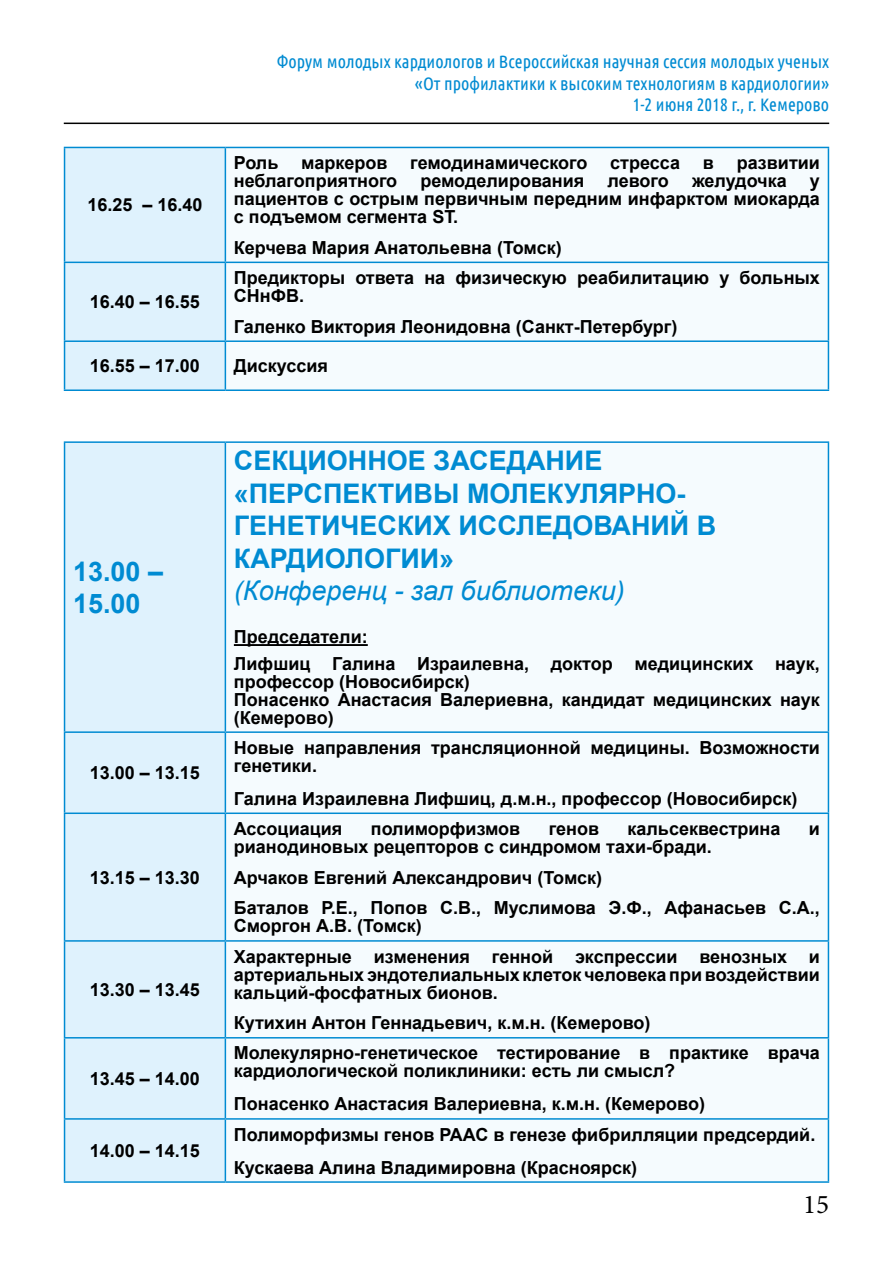
<style>
.page{position:relative;width:893px;height:1263px;background:#fff}
.page>*{position:absolute;margin:0;border:0;box-sizing:border-box;transform-origin:0 0}
.t1{font:700 27px/32.4px "Arial";color:#008bd2}
.t2{font:italic 27px "Arial";color:#008bd2}
.t3{font:27px "Minion Pro";color:#000}
.t4{font:700 18px/18px "Arial";color:#000}
.t5{font:18px/21.6px "Ubuntu Condensed";color:#008bd2;text-align:right}
</style>
<div class="page">
<hr style="left:64px;top:123px;width:765px;height:1px;background:#000">
<div style="left:65px;top:148px;width:160px;height:241px;background:#dff2fd"></div>
<div style="left:226px;top:148px;width:602px;height:241px;background:#f5fbfe"></div>
<hr style="left:64px;top:147px;width:161px;height:1px;background:#008bd2">
<hr style="left:64px;top:148px;width:1px;height:114px;background:#008bd2">
<hr style="left:225px;top:147px;width:604px;height:1px;background:#008bd2">
<hr style="left:225px;top:148px;width:1px;height:114px;background:#008bd2">
<hr style="left:828px;top:148px;width:1px;height:114px;background:#008bd2">
<hr style="left:64px;top:262px;width:161px;height:1px;background:#008bd2">
<hr style="left:64px;top:263px;width:1px;height:77px;background:#008bd2">
<hr style="left:225px;top:262px;width:604px;height:1px;background:#008bd2">
<hr style="left:225px;top:263px;width:1px;height:77px;background:#008bd2">
<hr style="left:828px;top:263px;width:1px;height:77px;background:#008bd2">
<hr style="left:64px;top:340px;width:161px;height:2px;background:#008bd2">
<hr style="left:64px;top:342px;width:1px;height:47px;background:#008bd2">
<hr style="left:225px;top:340px;width:604px;height:2px;background:#008bd2">
<hr style="left:225px;top:342px;width:1px;height:47px;background:#008bd2">
<hr style="left:828px;top:342px;width:1px;height:47px;background:#008bd2">
<hr style="left:64px;top:389px;width:161px;height:2px;background:#008bd2">
<hr style="left:225px;top:389px;width:604px;height:2px;background:#008bd2">
<div style="left:65px;top:443px;width:160px;height:738px;background:#dff2fd"></div>
<div style="left:226px;top:443px;width:602px;height:738px;background:#f5fbfe"></div>
<hr style="left:64px;top:441px;width:161px;height:2px;background:#008bd2">
<hr style="left:64px;top:443px;width:1px;height:288px;background:#008bd2">
<hr style="left:225px;top:441px;width:604px;height:2px;background:#008bd2">
<hr style="left:225px;top:443px;width:1px;height:288px;background:#008bd2">
<hr style="left:828px;top:443px;width:1px;height:288px;background:#008bd2">
<hr style="left:64px;top:731px;width:161px;height:2px;background:#008bd2">
<hr style="left:64px;top:733px;width:1px;height:79px;background:#008bd2">
<hr style="left:225px;top:731px;width:604px;height:2px;background:#008bd2">
<hr style="left:225px;top:733px;width:1px;height:79px;background:#008bd2">
<hr style="left:828px;top:733px;width:1px;height:79px;background:#008bd2">
<hr style="left:64px;top:812px;width:161px;height:2px;background:#008bd2">
<hr style="left:64px;top:814px;width:1px;height:126px;background:#008bd2">
<hr style="left:225px;top:812px;width:604px;height:2px;background:#008bd2">
<hr style="left:225px;top:814px;width:1px;height:126px;background:#008bd2">
<hr style="left:828px;top:814px;width:1px;height:126px;background:#008bd2">
<hr style="left:64px;top:940px;width:161px;height:2px;background:#008bd2">
<hr style="left:64px;top:942px;width:1px;height:95px;background:#008bd2">
<hr style="left:225px;top:940px;width:604px;height:2px;background:#008bd2">
<hr style="left:225px;top:942px;width:1px;height:95px;background:#008bd2">
<hr style="left:828px;top:942px;width:1px;height:95px;background:#008bd2">
<hr style="left:64px;top:1037px;width:161px;height:1px;background:#008bd2">
<hr style="left:64px;top:1038px;width:1px;height:80px;background:#008bd2">
<hr style="left:225px;top:1037px;width:604px;height:1px;background:#008bd2">
<hr style="left:225px;top:1038px;width:1px;height:80px;background:#008bd2">
<hr style="left:828px;top:1038px;width:1px;height:80px;background:#008bd2">
<hr style="left:64px;top:1118px;width:161px;height:2px;background:#008bd2">
<hr style="left:64px;top:1120px;width:1px;height:61px;background:#008bd2">
<hr style="left:225px;top:1118px;width:604px;height:2px;background:#008bd2">
<hr style="left:225px;top:1120px;width:1px;height:61px;background:#008bd2">
<hr style="left:828px;top:1120px;width:1px;height:61px;background:#008bd2">
<hr style="left:64px;top:1181px;width:161px;height:2px;background:#008bd2">
<hr style="left:225px;top:1181px;width:604px;height:2px;background:#008bd2">
<hr style="left:234px;top:644px;width:134px;height:2px;background:#000">
<p class="t4" style="left:87px;top:197px;width:117px">16.25 – 16.40</p>
<p class="t4" style="left:90px;top:294px;width:112px">16.40 – 16.55</p>
<p class="t5" style="left:277px;top:50px;width:554px">Форум молодых кардиологов и Всероссийская научная сессия молодых ученых «От профилактики к высоким технологиям в кардиологии»<br>1-2 июня 2018 г., г. Кемерово</p>
<p class="t4" style="left:234px;top:154px;width:46px">Роль</p>
<p class="t4" style="left:301px;top:154px;width:88px">маркеров</p>
<p class="t4" style="left:410px;top:154px;width:179px">гемодинамического</p>
<p class="t4" style="left:610px;top:154px;width:71px">стресса</p>
<p class="t4" style="left:703px;top:154px;width:13px">в</p>
<p class="t4" style="left:737px;top:154px;width:85px">развитии</p>
<p class="t4" style="left:234px;top:172px;width:165px">неблагоприятного</p>
<p class="t4" style="left:420px;top:172px;width:165px">ремоделирования</p>
<p class="t4" style="left:607px;top:172px;width:63px">левого</p>
<p class="t4" style="left:692px;top:172px;width:96px">желудочка</p>
<p class="t4" style="left:234px;top:172px;width:588px;text-align:justify;text-indent:576px">у пациентов с острым первичным передним инфарктом миокарда с подъемом сегмента ST.</p>
<p class="t4" style="left:234px;top:239px;width:329px">Керчева Мария Анатольевна (Томск)</p>
<p class="t4" style="left:234px;top:269px;width:588px">Предикторы ответа на физическую реабилитацию у больных<br>СНнФВ.</p>
<p class="t4" style="left:234px;top:318px;width:445px">Галенко Виктория Леонидовна (Санкт-Петербург)</p>
<p class="t4" style="left:90px;top:357px;width:112px">16.55 – 17.00</p>
<p class="t4" style="left:234px;top:357px;width:96px">Дискуссия</p>
<h1 class="t1" style="left:73px;top:556px;width:92px">13.00 –<br>15.00</h1>
<p class="t4" style="left:90px;top:764px;width:112px">13.00 – 13.15</p>
<p class="t4" style="left:90px;top:869px;width:112px">13.15 – 13.30</p>
<p class="t4" style="left:90px;top:981px;width:112px">13.30 – 13.45</p>
<p class="t4" style="left:90px;top:1070px;width:112px">13.45 – 14.00</p>
<p class="t4" style="left:90px;top:1142px;width:112px">14.00 – 14.15</p>
<h1 class="t1" style="left:234px;top:445px;width:484px">СЕКЦИОННОЕ ЗАСЕДАНИЕ «ПЕРСПЕКТИВЫ МОЛЕКУЛЯРНО-<br>ГЕНЕТИЧЕСКИХ ИССЛЕДОВАНИЙ В<br>КАРДИОЛОГИИ»</h1>
<h1 class="t2" style="left:234px;top:573px;width:392px">(Конференц - зал библиотеки)</h1>
<p class="t4" style="left:234px;top:624px;width:588px;line-height:26.5px">Председатели:<br>Лифшиц Галина Израилевна, доктор медицинских наук,</p>
<p class="t4" style="left:234px;top:673px;width:588px">профессор (Новосибирск)<br>Понасенко Анастасия Валериевна, кандидат медицинских наук (Кемерово)</p>
<p class="t4" style="left:234px;top:739px;width:588px">Новые направления трансляционной медицины. Возможности генетики.</p>
<p class="t4" style="left:234px;top:790px;width:565px">Галина Израилевна Лифшиц, д.м.н., профессор (Новосибирск)</p>
<p class="t4" style="left:234px;top:820px;width:110px">Ассоциация</p>
<p class="t4" style="left:371px;top:820px;width:151px">полиморфизмов</p>
<p class="t4" style="left:549px;top:820px;width:52px">генов</p>
<p class="t4" style="left:627px;top:820px;width:154px">кальсеквестрина</p>
<p class="t4" style="left:809px;top:820px;width:13px">и</p>
<p class="t4" style="left:234px;top:832px;width:588px;line-height:30.8px">рианодиновых рецепторов с синдромом тахи-бради.<br>Арчаков Евгений Александрович (Томск)<br>Баталов Р.Е., Попов С.В., Муслимова Э.Ф., Афанасьев С.А.,</p>
<p class="t4" style="left:234px;top:918px;width:189px">Сморгон А.В. (Томск)</p>
<p class="t4" style="left:234px;top:948px;width:588px;text-align:justify">Характерные изменения генной экспрессии венозных и артериальных эндотелиальных клеток человека при воздействии кальций-фосфатных бионов.</p>
<p class="t4" style="left:234px;top:1014px;width:418px">Кутихин Антон Геннадьевич, к.м.н. (Кемерово)</p>
<p class="t4" style="left:234px;top:1045px;width:588px">Молекулярно-генетическое тестирование в практике врача кардиологической поликлиники: есть ли смысл?</p>
<p class="t4" style="left:234px;top:1096px;width:473px">Понасенко Анастасия Валериевна, к.м.н. (Кемерово)</p>
<p class="t4" style="left:234px;top:1118px;width:583px;line-height:33px">Полиморфизмы генов РААС в генезе фибрилляции предсердий.<br>Кускаева Алина Владимировна (Красноярск)</p>
<h1 class="t3" style="left:803px;top:1186px;width:27px">15</h1>
</div>
